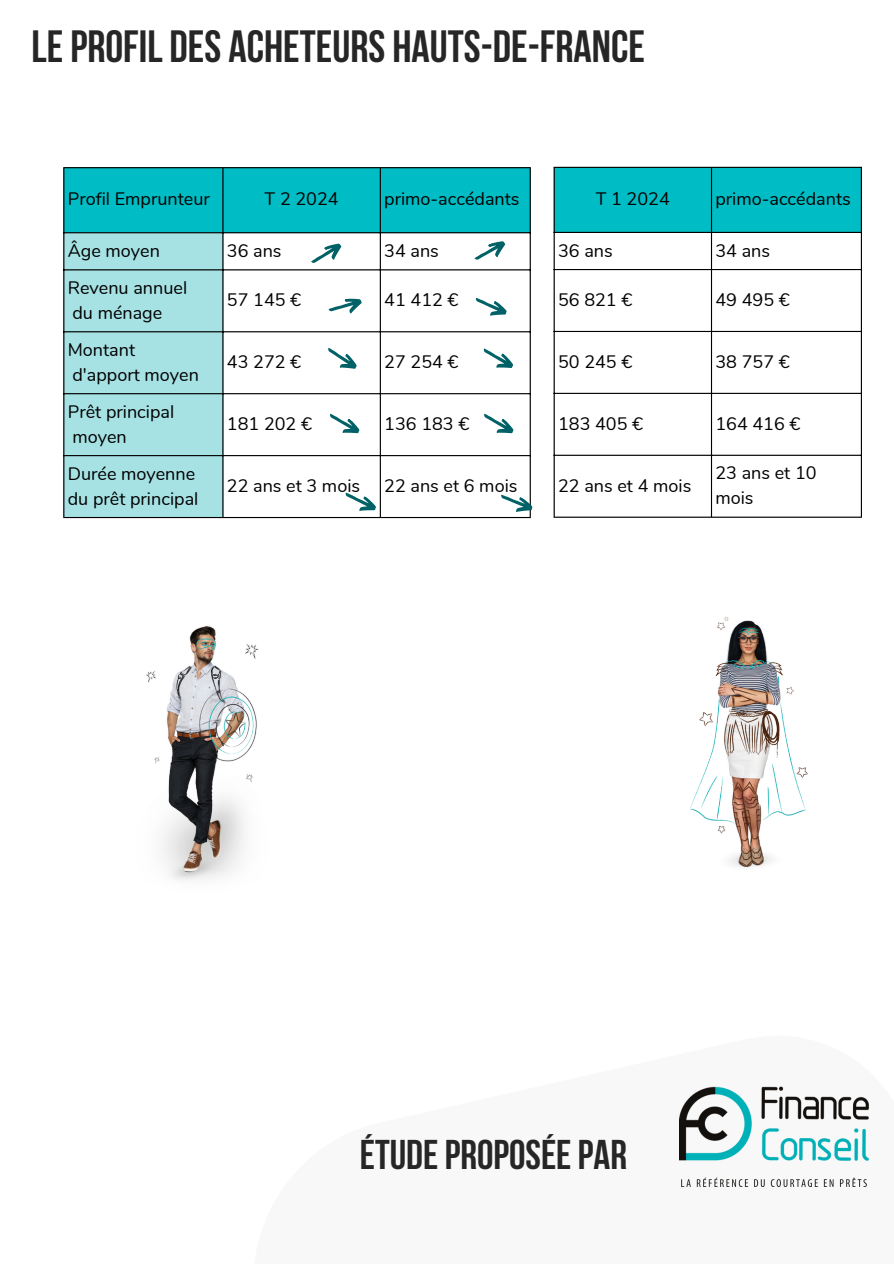
<style>
.page{position:relative;width:894px;height:1264px;background:#fff}
.page>*{position:absolute;margin:0;border:0;box-sizing:border-box;transform-origin:0 0}
.t1{font:700 45px "Bebas Neue";color:#262626}
.t2{font:700 41.4px "Bebas Neue";color:#262626}
.t3{font:18px/24.8px "Nunito";color:#000}
</style>
<div class="page">
<img style="left:679px;top:1086px;width:189px;height:100px">
<img style="left:690px;top:616px;width:118px;height:252px">
<img style="left:146px;top:626px;width:113px;height:254px">
<div style="left:64px;top:270px;width:158px;height:247px;background:#a6e1e4"></div>
<hr style="left:63px;top:168px;width:1px;height:349px;background:#000">
<hr style="left:222px;top:168px;width:1px;height:349px;background:#000">
<hr style="left:379px;top:168px;width:2px;height:349px;background:#000">
<hr style="left:529px;top:168px;width:1px;height:349px;background:#000">
<hr style="left:63px;top:167px;width:467px;height:1px;background:#000">
<hr style="left:63px;top:331px;width:467px;height:1px;background:#000">
<hr style="left:63px;top:393px;width:467px;height:1px;background:#000">
<hr style="left:63px;top:455px;width:467px;height:1px;background:#000">
<hr style="left:63px;top:517px;width:467px;height:1px;background:#000">
<svg style="left:328px;top:298px;width:34px;height:16px"></svg>
<svg style="left:345px;top:492px;width:31px;height:19px"></svg>
<svg style="left:328px;top:347px;width:29px;height:22px"></svg>
<svg style="left:484px;top:413px;width:30px;height:21px"></svg>
<svg style="left:330px;top:413px;width:30px;height:21px"></svg>
<svg style="left:501px;top:488px;width:32px;height:30px"></svg>
<svg style="left:475px;top:297px;width:32px;height:19px"></svg>
<svg style="left:483px;top:348px;width:30px;height:20px"></svg>
<svg style="left:64px;top:167px;width:466px;height:103px"></svg>
<div style="left:554px;top:168px;width:306px;height:64px;background:#00bcc4"></div>
<hr style="left:553px;top:168px;width:1px;height:348px;background:#000">
<hr style="left:710px;top:168px;width:1px;height:348px;background:#000">
<hr style="left:860px;top:168px;width:1px;height:348px;background:#000">
<hr style="left:553px;top:167px;width:308px;height:1px;background:#000">
<hr style="left:553px;top:232px;width:308px;height:1px;background:#000">
<hr style="left:553px;top:269px;width:308px;height:1px;background:#000">
<hr style="left:553px;top:331px;width:308px;height:1px;background:#000">
<hr style="left:553px;top:393px;width:308px;height:1px;background:#000">
<hr style="left:553px;top:454px;width:308px;height:2px;background:#000">
<hr style="left:553px;top:516px;width:308px;height:1px;background:#000">
<p class="t1" style="left:32px;top:28px;width:615px">LEPROFIL DES ACHETEURS HAUTS-DE-FRANCE</p>
<p class="t3" style="left:68px;top:187px;width:143px">Profil Emprunteur</p>
<p class="t3" style="left:264px;top:187px;width:76px">T 2 2024</p>
<p class="t3" style="left:384px;top:187px;width:137px">primo-accédants</p>
<p class="t3" style="left:68px;top:239px;width:94px">Âge moyen</p>
<p class="t3" style="left:227px;top:239px;width:56px">36 ans</p>
<p class="t3" style="left:384px;top:239px;width:56px">34 ans</p>
<p class="t3" style="left:68px;top:276px;width:121px">Revenu annuel</p>
<p class="t3" style="left:72px;top:300px;width:91px">du ménage</p>
<p class="t3" style="left:227px;top:288px;width:76px">57 145 €</p>
<p class="t3" style="left:384px;top:288px;width:76px">41 412 €</p>
<p class="t3" style="left:68px;top:338px;width:69px">Montant</p>
<p class="t3" style="left:72px;top:362px;width:128px">d'apport moyen</p>
<p class="t3" style="left:68px;top:399px;width:108px">Prêt principal</p>
<p class="t3" style="left:72px;top:424px;width:56px">moyen</p>
<p class="t3" style="left:68px;top:461px;width:129px">Durée moyenne</p>
<p class="t3" style="left:68px;top:486px;width:132px">du prêt principal</p>
<p class="t3" style="left:227px;top:350px;width:76px">43 272 €</p>
<p class="t3" style="left:384px;top:350px;width:76px">27 254 €</p>
<p class="t3" style="left:227px;top:412px;width:86px">181 202 €</p>
<p class="t3" style="left:384px;top:412px;width:86px">136 183 €</p>
<p class="t3" style="left:227px;top:474px;width:135px">22 ans et 3 mois</p>
<p class="t3" style="left:384px;top:474px;width:135px">22 ans et 6 mois</p>
<p class="t3" style="left:595px;top:187px;width:76px">T 1 2024</p>
<p class="t3" style="left:715px;top:187px;width:137px">primo-accédants</p>
<p class="t3" style="left:558px;top:238px;width:56px">36 ans</p>
<p class="t3" style="left:715px;top:238px;width:56px">34 ans</p>
<p class="t3" style="left:558px;top:288px;width:76px">56 821 €</p>
<p class="t3" style="left:715px;top:288px;width:76px">49 495 €</p>
<h2 class="t3" style="left:558px;top:350px;width:76px">50 245 €</h2>
<p class="t3" style="left:715px;top:350px;width:76px">38 757 €</p>
<p class="t3" style="left:558px;top:411px;width:86px">183 405 €</p>
<p class="t3" style="left:715px;top:411px;width:86px">164 416 €</p>
<p class="t3" style="left:558px;top:473px;width:135px">22 ans et 4 mois</p>
<p class="t3" style="left:715px;top:461px;width:103px">23 ans et 10 mois</p>
<p class="t2" style="left:359px;top:1137px;width:269px">ÉTUDEPROPOSÉE PAR</p>
</div>
